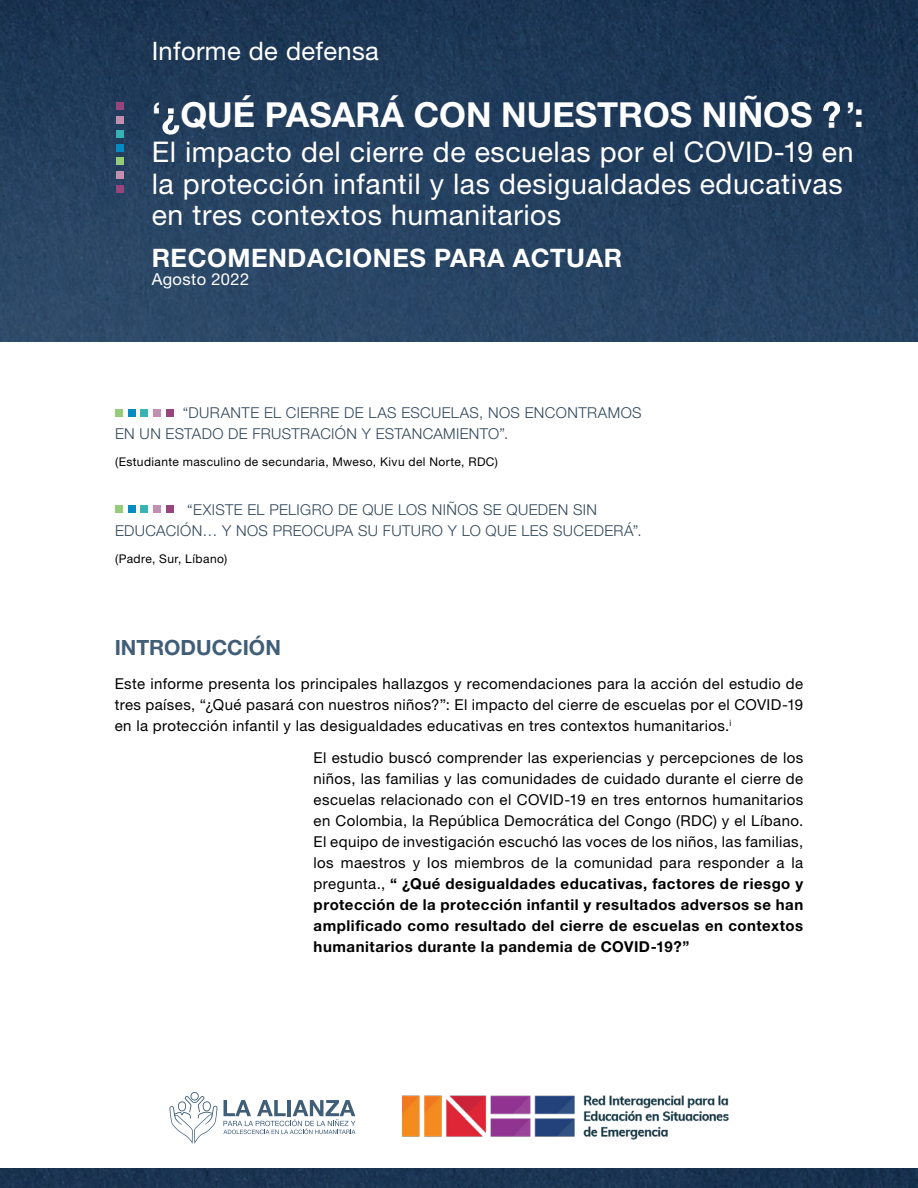
<style>
.page{position:relative;width:918px;height:1188px;background:#fff}
.page>*{position:absolute;margin:0;border:0;box-sizing:border-box;transform-origin:0 0}
.t1{font:700 34.5px "Helvetica Neue LT Pro";color:#fff}
.t2{font:28.5px/31.5px "Helvetica Neue LT Pro";letter-spacing:.02em;color:#fff}
.t3{font:700 25.5px "Helvetica Neue LT Pro";letter-spacing:.02em;color:#fff}
.t4{font:25.5px "Helvetica Neue LT Pro";letter-spacing:.015em;color:#fff}
.t5{font:700 21px "Helvetica Neue LT Pro";color:#415e78}
.t6{font:16.5px "Helvetica Neue LT Pro";letter-spacing:.025em;color:#fff}
.t7{font:15px/21px "Helvetica Neue LT Pro";letter-spacing:.025em;color:#000;text-align:justify}
.t8{font:300 15px/21px "Helvetica Neue LT Pro";letter-spacing:.025em;color:#31475a}
.t9{font:12px "Helvetica Neue LT Pro";letter-spacing:.035em;color:#000}
.s1{font-weight:500}
.s2{font-weight:700}
</style>
<div class="page">
<div style="left:0;top:0;width:918px;height:342px;background:linear-gradient(to bottom,#1a3351,#2c4968)"></div>
<div style="left:0;top:1168px;width:918px;height:20px;background:#1a3351"></div>
<div style="left:117px;top:102px;width:7px;height:8px;background:#96457d"></div>
<div style="left:117px;top:116px;width:7px;height:8px;background:#c28fb0"></div>
<div style="left:117px;top:130px;width:7px;height:8px;background:#36b3b5"></div>
<div style="left:117px;top:144px;width:7px;height:8px;background:#058ac4"></div>
<div style="left:117px;top:158px;width:7px;height:7px;background:#94cc7a"></div>
<div style="left:117px;top:171px;width:7px;height:8px;background:#c28fb0"></div>
<div style="left:117px;top:185px;width:7px;height:8px;background:#96457d"></div>
<div style="left:166px;top:409px;width:8px;height:7px;background:#96457d"></div>
<div style="left:154px;top:409px;width:7px;height:7px;background:#c28fb0"></div>
<div style="left:141px;top:409px;width:7px;height:7px;background:#36b3b5"></div>
<div style="left:128px;top:409px;width:7px;height:7px;background:#058ac4"></div>
<div style="left:115px;top:409px;width:7px;height:7px;background:#94cc7a"></div>
<div style="left:166px;top:505px;width:8px;height:7px;background:#96457d"></div>
<div style="left:154px;top:505px;width:7px;height:7px;background:#c28fb0"></div>
<div style="left:141px;top:505px;width:7px;height:7px;background:#36b3b5"></div>
<div style="left:128px;top:505px;width:7px;height:7px;background:#058ac4"></div>
<div style="left:115px;top:505px;width:7px;height:7px;background:#94cc7a"></div>
<svg style="left:223px;top:1100px;width:133px;height:34px"></svg>
<svg style="left:169px;top:1092px;width:48px;height:52px"></svg>
<img style="left:403px;top:1095px;width:326px;height:45px">
<h3 class="t4" style="left:152px;top:36px;width:229px">Informe de defensa</h3>
<h1 class="t1" style="left:152px;top:94px;width:714px">‘<span class="s1">¿</span>QUÉ PASARÁ CON NUESTROS NIÑOS <span class="s1">?</span> ’:</h1>
<h2 class="t2" style="left:152px;top:136px;width:703px">El impacto del cierre de escuelas por el COVID-19 en la protección infantil y las desigualdades educativas en tres contextos humanitarios</h2>
<h3 class="t3" style="left:152px;top:243px;width:472px">RECOMENDACIONES PARA ACTUAR</h3>
<p class="t6" style="left:152px;top:269px;width:99px">Agosto 2022</p>
<p class="t8" style="left:115px;top:402px;width:528px;text-indent:68px">“DURANTE EL CIERRE DE LAS ESCUELAS, NOS ENCONTRAMOS<br>EN UN ESTADO DE FRUSTRACIÓN Y ESTANCAMIENTO”.</p>
<p class="t9" style="left:115px;top:454px;width:384px">(Estudiante masculino de secundaria, Mweso, Kivu del Norte, RDC)</p>
<p class="t8" style="left:115px;top:499px;width:528px;text-indent:72px">“EXISTE EL PELIGRO DE QUE LOS NIÑOS SE QUEDEN SIN<br>EDUCACIÓN… Y NOS PREOCUPA SU FUTURO Y LO QUE LES SUCEDERÁ”.</p>
<p class="t9" style="left:115px;top:552px;width:114px">(Padre, Sur, Líbano)</p>
<h3 class="t5" style="left:115px;top:634px;width:168px">INTRODUCCIÓN</h3>
<p class="t7" style="left:115px;top:673px;width:690px">Este informe presenta los principales hallazgos y recomendaciones para la acción del estudio de tres países, “¿Qué pasará con nuestros niños?”: El impacto del cierre de escuelas por el COVID-19 en la protección infantil y las desigualdades educativas en tres contextos humanitarios.<sup>i</sup></p>
<p class="t7" style="left:314px;top:747px;width:491px">El estudio buscó comprender las experiencias y percepciones de los niños, las familias y las comunidades de cuidado durante el cierre de escuelas relacionado con el COVID-19 en tres entornos humanitarios en Colombia, la República Democrática del Congo (RDC) y el Líbano.<br>El equipo de investigación escuchó las voces de los niños, las familias, los maestros y los miembros de la comunidad para responder a la pregunta., <span class="s2">“ ¿Qué desigualdades educativas, factores de riesgo y protección de la protección infantil y resultados adversos se han amplificado como resultado del cierre de escuelas en contextos humanitarios durante la pandemia de COVID-19?”</span></p>
</div>
